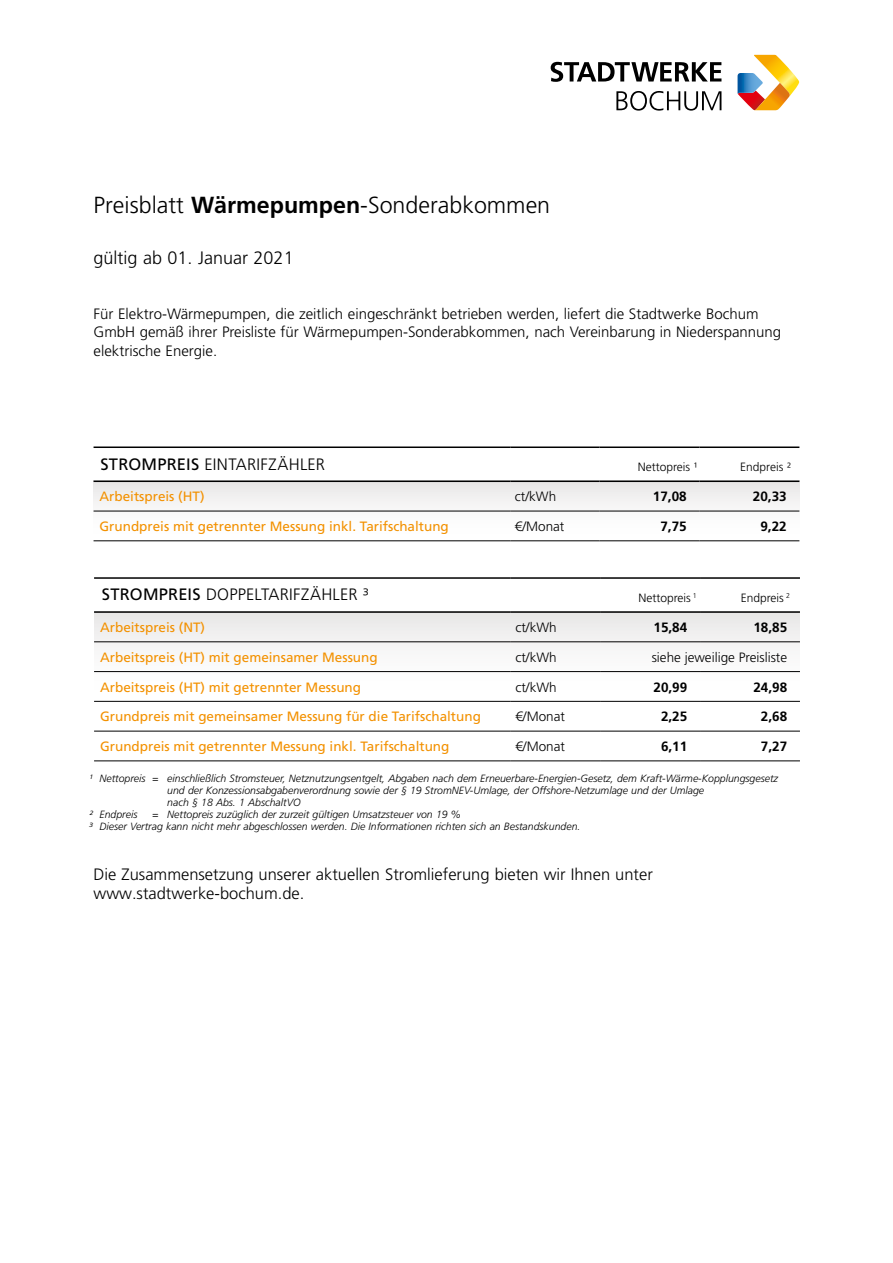
<style>
.page{position:relative;width:893px;height:1263px;background:#fff}
.page>*{position:absolute;margin:0;border:0;box-sizing:border-box;transform-origin:0 0}
.t1{font:300 23.25px "Frutiger LT Std";color:#000}
.t2{font:300 18px "Frutiger LT Std";color:#000}
.t3{font:300 16.5px/19.5px "Frutiger LT Std";color:#000}
.t4{font:300 15px/18.8px "Frutiger LT Std";color:#000}
.t5{font:13.5px "Frutiger LT Std";color:#f39100}
.t6{font:300 13.5px "Frutiger LT Std";color:#000}
.t7{font:700 13.5px "Frutiger LT Std";color:#000}
.t8{font:300 12px "Frutiger LT Std";color:#000}
.t9{font:italic 300 10.5px/12px "Frutiger LT Std";color:#000}
.s1{font-weight:700}
.s2{font-weight:400}
</style>
<div class="page">
<svg style="left:737px;top:55px;width:62px;height:55px"></svg>
<svg style="left:616px;top:91px;width:105px;height:20px"></svg>
<svg style="left:551px;top:62px;width:170px;height:20px"></svg>
<div style="left:94px;top:611px;width:706px;height:90px;background:linear-gradient(to bottom,#eae9e9,#fff)"></div>
<hr style="left:94px;top:641px;width:417px;height:1px;background:#000">
<hr style="left:511px;top:641px;width:89px;height:1px;background:#000">
<hr style="left:600px;top:641px;width:100px;height:1px;background:#000">
<hr style="left:700px;top:641px;width:100px;height:1px;background:#000">
<hr style="left:94px;top:671px;width:417px;height:1px;background:#000">
<hr style="left:511px;top:671px;width:89px;height:1px;background:#000">
<hr style="left:600px;top:671px;width:100px;height:1px;background:#000">
<hr style="left:700px;top:671px;width:100px;height:1px;background:#000">
<hr style="left:94px;top:577px;width:417px;height:2px;background:#000">
<hr style="left:511px;top:577px;width:89px;height:2px;background:#000">
<hr style="left:600px;top:577px;width:100px;height:2px;background:#000">
<hr style="left:700px;top:577px;width:100px;height:2px;background:#000">
<hr style="left:94px;top:611px;width:417px;height:2px;background:#000">
<hr style="left:511px;top:611px;width:89px;height:2px;background:#000">
<hr style="left:600px;top:611px;width:100px;height:2px;background:#000">
<hr style="left:700px;top:611px;width:100px;height:2px;background:#000">
<hr style="left:94px;top:731px;width:417px;height:1px;background:#000">
<hr style="left:511px;top:731px;width:89px;height:1px;background:#000">
<hr style="left:600px;top:731px;width:100px;height:1px;background:#000">
<hr style="left:700px;top:731px;width:100px;height:1px;background:#000">
<hr style="left:94px;top:760px;width:417px;height:1px;background:#000">
<hr style="left:511px;top:760px;width:89px;height:1px;background:#000">
<hr style="left:600px;top:760px;width:100px;height:1px;background:#000">
<hr style="left:700px;top:760px;width:100px;height:1px;background:#000">
<hr style="left:94px;top:701px;width:417px;height:1px;background:#000">
<hr style="left:511px;top:701px;width:89px;height:1px;background:#000">
<hr style="left:600px;top:701px;width:100px;height:1px;background:#000">
<hr style="left:700px;top:701px;width:100px;height:1px;background:#000">
<div style="left:94px;top:481px;width:705px;height:60px;background:linear-gradient(to bottom,#eae9e9,#fff)"></div>
<hr style="left:94px;top:446px;width:416px;height:2px;background:#000">
<hr style="left:510px;top:446px;width:90px;height:2px;background:#000">
<hr style="left:600px;top:446px;width:99px;height:2px;background:#000">
<hr style="left:699px;top:446px;width:100px;height:2px;background:#000">
<hr style="left:94px;top:480px;width:416px;height:2px;background:#000">
<hr style="left:510px;top:480px;width:90px;height:2px;background:#000">
<hr style="left:600px;top:480px;width:99px;height:2px;background:#000">
<hr style="left:699px;top:480px;width:100px;height:2px;background:#000">
<hr style="left:94px;top:511px;width:416px;height:1px;background:#000">
<hr style="left:510px;top:511px;width:90px;height:1px;background:#000">
<hr style="left:600px;top:511px;width:99px;height:1px;background:#000">
<hr style="left:699px;top:511px;width:100px;height:1px;background:#000">
<hr style="left:94px;top:540px;width:416px;height:1px;background:#000">
<hr style="left:510px;top:540px;width:90px;height:1px;background:#000">
<hr style="left:600px;top:540px;width:99px;height:1px;background:#000">
<hr style="left:699px;top:540px;width:100px;height:1px;background:#000">
<h1 class="t1" style="left:94px;top:192px;width:458px">Preisblatt <span class="s1">Wärmepumpen</span>-Sonderabkommen</h1>
<h2 class="t2" style="left:94px;top:248px;width:202px">gültig ab 01. Januar 2021</h2>
<h3 class="t4" style="left:94px;top:304px;width:689px">Für Elektro-Wärmepumpen, die zeitlich eingeschränkt betrieben werden, liefert die Stadtwerke Bochum<br>GmbH gemäß ihrer Preisliste für Wärmepumpen-Sonderabkommen, nach Vereinbarung in Niederspannung elektrische Energie.</h3>
<h3 class="t3" style="left:100px;top:455px;width:226px"><span class="s2">STROMPREIS</span> EINTARIFZÄHLER</h3>
<p class="t8" style="left:638px;top:460px;width:62px">Nettopreis ¹</p>
<p class="t8" style="left:740px;top:460px;width:52px">Endpreis ²</p>
<p class="t5" style="left:100px;top:489px;width:107px">Arbeitspreis (HT)</p>
<p class="t6" style="left:515px;top:489px;width:43px">ct/kWh</p>
<p class="t7" style="left:653px;top:489px;width:35px">17,08</p>
<p class="t7" style="left:753px;top:489px;width:35px">20,33</p>
<p class="t5" style="left:100px;top:518px;width:351px">Grundpreis mit getrennter Messung inkl. Tarifschaltung</p>
<p class="t6" style="left:515px;top:519px;width:51px">€/Monat</p>
<p class="t7" style="left:660px;top:518px;width:28px">7,75</p>
<p class="t7" style="left:760px;top:518px;width:28px">9,22</p>
<h3 class="t3" style="left:102px;top:585px;width:268px"><span class="s2">STROMPREIS</span> DOPPELTARIFZÄHLER ³</h3>
<p class="t8" style="left:638px;top:591px;width:60px">Nettopreis <sup>1</sup></p>
<p class="t8" style="left:741px;top:591px;width:51px">Endpreis <sup>2</sup></p>
<p class="t5" style="left:100px;top:619px;width:107px">Arbeitspreis (NT)</p>
<p class="t6" style="left:515px;top:620px;width:43px">ct/kWh</p>
<p class="t7" style="left:653px;top:619px;width:35px">15,84</p>
<p class="t7" style="left:753px;top:619px;width:35px">18,85</p>
<p class="t5" style="left:100px;top:649px;width:279px">Arbeitspreis (HT) mit gemeinsamer Messung</p>
<p class="t6" style="left:515px;top:649px;width:43px">ct/kWh</p>
<p class="t6" style="left:652px;top:649px;width:137px">siehe jeweilige Preisliste</p>
<p class="t5" style="left:100px;top:679px;width:263px">Arbeitspreis (HT) mit getrennter Messung</p>
<p class="t6" style="left:515px;top:679px;width:43px">ct/kWh</p>
<p class="t7" style="left:653px;top:679px;width:35px">20,99</p>
<p class="t7" style="left:753px;top:679px;width:35px">24,98</p>
<p class="t5" style="left:100px;top:709px;width:382px">Grundpreis mit gemeinsamer Messung für die Tarifschaltung</p>
<p class="t6" style="left:515px;top:709px;width:51px">€/Monat</p>
<p class="t7" style="left:661px;top:709px;width:28px">2,25</p>
<p class="t7" style="left:761px;top:709px;width:28px">2,68</p>
<p class="t5" style="left:100px;top:738px;width:351px">Grundpreis mit getrennter Messung inkl. Tarifschaltung</p>
<p class="t6" style="left:515px;top:739px;width:51px">€/Monat</p>
<p class="t7" style="left:661px;top:738px;width:28px">6,11</p>
<p class="t7" style="left:761px;top:738px;width:28px">7,27</p>
<p class="t9" style="left:89px;top:772px;width:690px">¹ Nettopreis = einschließlich Stromsteuer, Netznutzungsentgelt, Abgaben nach dem Erneuerbare-Energien-Gesetz, dem Kraft-Wärme-Kopplungsgesetz</p>
<p class="t9" style="left:167px;top:784px;width:538px">und der Konzessions abgabenverordnung sowie der § 19 StromNEV-Umlage, der Offshore-Netzumlage und der Umlage</p>
<p class="t9" style="left:167px;top:796px;width:135px">nach § 18 Abs. 1 AbschaltVO</p>
<p class="t9" style="left:89px;top:808px;width:50px">² Endpreis</p>
<p class="t9" style="left:89px;top:808px;width:493px;text-indent:63px">= Nettopreis zuzüglich der zurzeit gültigen Umsatzsteuer von 19 %<br>³ Dieser Vertrag kann nicht mehr abgeschlossen werden. Die Informationen richten sich an Bestandskunden.</p>
<h3 class="t3" style="left:94px;top:865px;width:561px">Die Zusammensetzung unserer aktuellen Stromlieferung bieten wir Ihnen unter www.stadtwerke-bochum.de.</h3>
</div>
